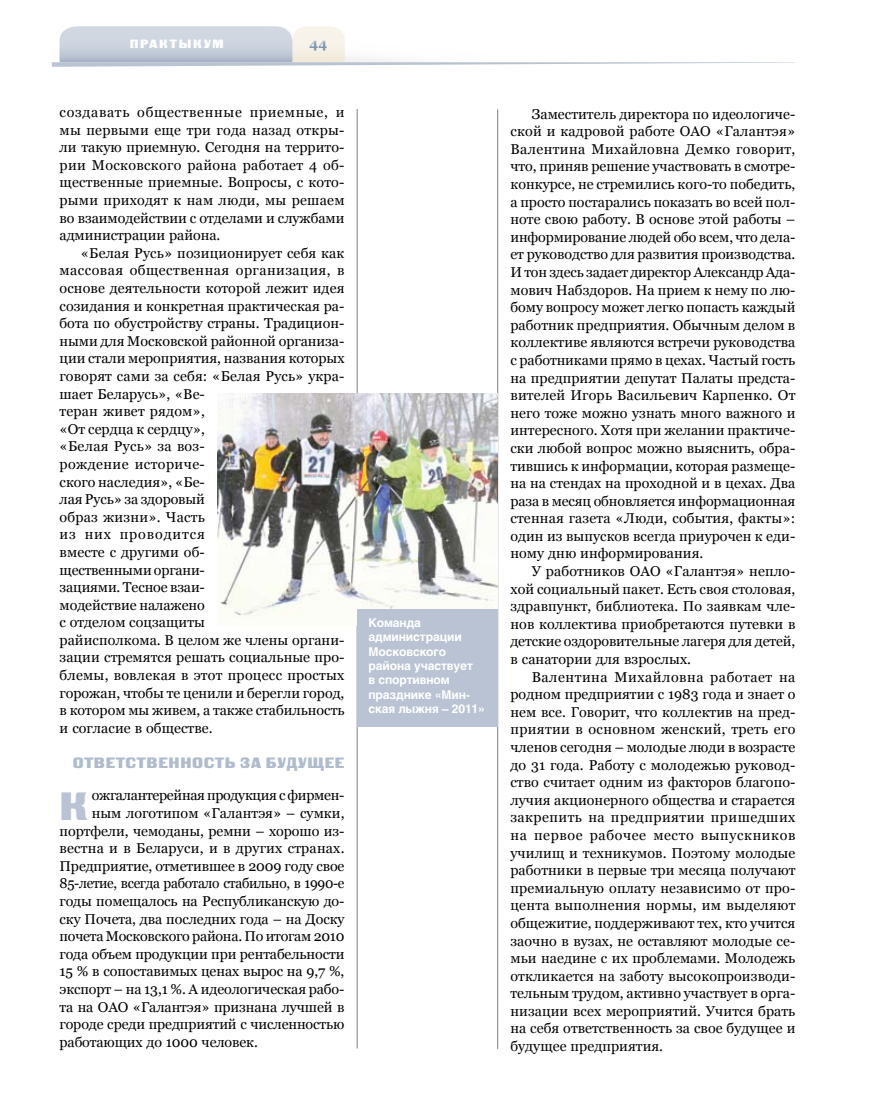
<style>
.page{position:relative;width:872px;height:1106px;background:#fff}
.page>*{position:absolute;margin:0;border:0;box-sizing:border-box;transform-origin:0 0}
.t1{font:39.3px "Black Grotesk C";color:#b9c3d3}
.t2{font:15px "Black Grotesk C";letter-spacing:.045em;color:#b0bbcc}
.t3{font:14.25px/17.5px "Georgia";color:#000;text-align:justify}
.t4{font:14.25px "Georgia";letter-spacing:-.02em;color:#000;scale:.96 1}
.t5{font:14.25px "Georgia";letter-spacing:-.02em;color:#000}
.t6{font:700 13.5px "Georgia";color:#8095af}
.t7{font:700 12px/14.4px "Helios";letter-spacing:-.01em;color:#fff}
.t8{font:12px "Black Grotesk C";letter-spacing:.15em;color:#fff}
</style>
<div class="page">
<hr style="left:357px;top:109px;width:1px;height:939px;background:#818084">
<hr style="left:497px;top:109px;width:1px;height:939px;background:#818084">
<svg style="left:52px;top:26px;width:743px;height:41px"></svg>
<img style="left:218px;top:393px;width:279px;height:225px">
<div style="left:357px;top:609px;width:140px;height:118px;background:#b9c3d3"></div>
<p class="t8" style="left:130px;top:36px;width:96px">практыкум</p>
<p class="t6" style="left:309px;top:35px;width:19px">44</p>
<p class="t3" style="left:60px;top:103px;width:286px">создавать общественные приемные, и мы первыми еще три года назад откры&shy;ли такую приемную. Сегодня на террито&shy;рии Московского района работает 4 об&shy;щественные приемные. Вопросы, с кото&shy;рыми приходят к нам люди, мы решаем во взаимодействии с отделами и службами администрации района.</p>
<p class="t3" style="left:60px;top:244px;width:286px;text-align:left;text-indent:21px">«Белая Русь» позиционирует себя как массовая общественная организация, в основе деятельности которой лежит идея созидания и конкретная практическая ра&shy;бота по обустройству страны. Традицион&shy;ными для Московской районной организа&shy;ции стали мероприятия, названия которых говорят сами за себя: «Белая Русь» укра&shy;шает Беларусь», «Ве-<br>теран живет рядом»,<br>«От сердца к сердцу»,<br>«Белая Русь» за воз-<br>рождение историче-<br>ского наследия», «Бе-<br>лая Русь» за здоровый<br>образ жизни». Часть<br>из них проводится<br>вместе с другими об-<br>щественными органи-<br>зациями. Тесное взаи-<br>модействие налажено<br>с отделом соцзащиты<br>райисполкома. В целом же члены органи&shy;зации стремятся решать социальные про&shy;блемы, вовлекая в этот процесс простых горожан, чтобы те ценили и берегли город, в котором мы живем, а также стабильность и согласие в обществе.</p>
<p class="t2" style="left:73px;top:753px;width:273px">Ответственность за будущее</p>
<h1 class="t1" style="left:60px;top:782px;width:28px">К</h1>
<p class="t5" style="left:92px;top:787px;width:254px">ожгалантерейная продукция с фирмен-</p>
<p class="t3" style="left:92px;top:804px;width:254px">ным логотипом «Галантэя» – сумки,</p>
<p class="t3" style="left:60px;top:822px;width:286px">портфели, чемоданы, ремни – хорошо из-</p>
<p class="t3" style="left:60px;top:839px;width:286px">вестна и в Беларуси, и в других странах.</p>
<p class="t3" style="left:60px;top:857px;width:286px">Предприятие, отметившее в 2009 году свое</p>
<p class="t4" style="left:60px;top:875px;width:298px">85-летие, всегда работало стабильно, в 1990-е</p>
<p class="t3" style="left:60px;top:892px;width:286px">годы помещалось на Республиканскую до-</p>
<p class="t3" style="left:60px;top:909px;width:286px">ску Почета, два последних года – на Доску</p>
<p class="t3" style="left:60px;top:927px;width:286px">почета Московского района. По итогам 2010</p>
<p class="t3" style="left:60px;top:945px;width:286px">года объем продукции при рентабельности</p>
<p class="t3" style="left:60px;top:962px;width:286px">15 % в сопоставимых ценах вырос на 9,7 %,</p>
<p class="t3" style="left:60px;top:980px;width:286px">экспорт – на 13,1 %. А идеологическая рабо-</p>
<p class="t3" style="left:60px;top:997px;width:286px">та на ОАО «Галантэя» признана лучшей в</p>
<p class="t3" style="left:60px;top:1015px;width:286px">городе среди предприятий с численностью</p>
<p class="t3" style="left:60px;top:1033px;width:200px">работающих до 1000 человек.</p>
<p class="t7" style="left:368px;top:615px;width:118px">Команда администрации<br>Московского района участвует<br>в спортивном празднике «Мин&shy;ская лыжня – 2011»</p>
<p class="t3" style="left:510px;top:105px;width:286px;text-indent:21px">Заместитель директора по идеологиче&shy;ской и кадровой работе ОАО «Галантэя» Валентина Михайловна Демко говорит, что, приняв решение участвовать в смотре&shy;конкурсе, не стремились кого-то победить, а просто постарались показать во всей пол&shy;ноте свою работу. В основе этой работы – информирование людей обо всем, что дела&shy;ет руководство для развития производства.<br>И тон здесь задает директор Александр Ада&shy;мович Набздоров. На прием к нему по лю&shy;бому вопросу может легко попасть каждый работник предприятия. Обычным делом в коллективе являются встречи руководства с работниками прямо в цехах. Частый гость на предприятии депутат Палаты предста&shy;вителей Игорь Васильевич Карпенко. От него тоже можно узнать много важного и интересного. Хотя при желании практиче&shy;ски любой вопрос можно выяснить, обра&shy;тившись к информации, которая размеще&shy;на на стендах на проходной и в цехах. Два раза в месяц обновляется информационная стенная газета «Люди, события, факты»: один из выпусков всегда приурочен к еди&shy;ному дню информирования.</p>
<p class="t3" style="left:510px;top:562px;width:286px;text-indent:21px">У работников ОАО «Галантэя» непло&shy;хой социальный пакет. Есть своя столовая, здравпункт, библиотека. По заявкам чле&shy;нов коллектива приобретаются путевки в детские оздоровительные лагеря для детей, в санатории для взрослых.</p>
<p class="t3" style="left:510px;top:668px;width:286px;text-indent:21px">Валентина Михайловна работает на родном предприятии с 1983 года и знает о нем все. Говорит, что коллектив на пред&shy;приятии в основном женский, треть его членов сегодня – молодые люди в возрасте до 31 года. Работу с молодежью руковод&shy;ство считает одним из факторов благопо&shy;лучия акционерного общества и старается закрепить на предприятии пришедших на первое рабочее место выпускников училищ и техникумов. Поэтому молодые работники в первые три месяца получают премиальную оплату независимо от про&shy;цента выполнения нормы, им выделяют общежитие, поддерживают тех, кто учится заочно в вузах, не оставляют молодые се&shy;мьи наедине с их проблемами. Молодежь откликается на заботу высокопроизводи&shy;тельным трудом, активно участвует в орга&shy;низации всех мероприятий. Учится брать на себя ответственность за свое будущее и будущее предприятия.</p>
</div>
